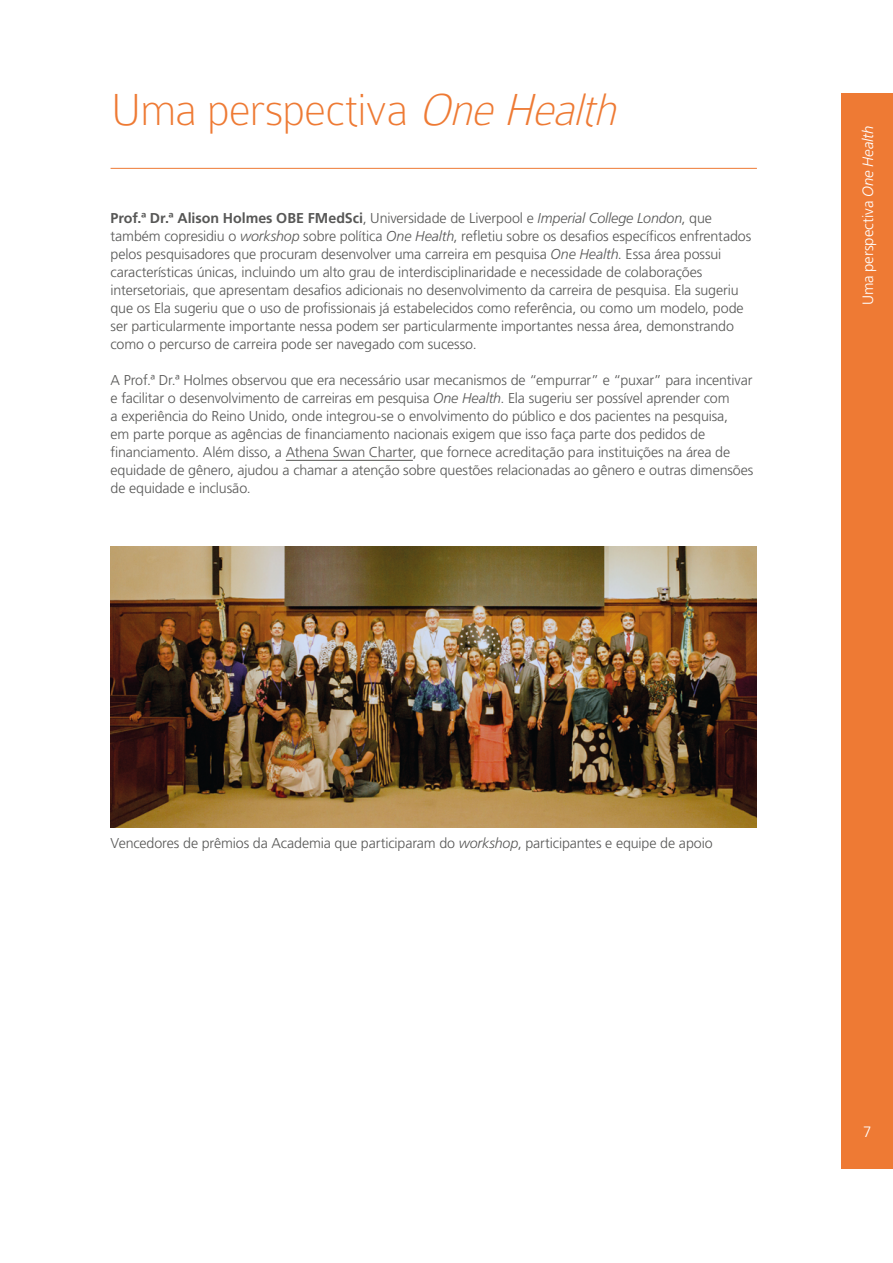
<style>
.page{position:relative;width:893px;height:1263px;background:#fff}
.page>*{position:absolute;margin:0;border:0;box-sizing:border-box;transform-origin:0 0}
.t1{font:100 48px "Colaborate";letter-spacing:-.02em;color:#ee7a34}
.t2{font:300 15px "Frutiger LT Std";letter-spacing:-.01em;color:#fff}
.t3{font:300 14.25px/18px "Frutiger LT Std";letter-spacing:-.01em;color:#575756}
.s1{font-style:italic}
.s2{font-weight:700}
</style>
<div class="page">
<div style="left:842px;top:94px;width:51px;height:1075px;background:#ee7a34"></div>
<hr style="left:286px;top:460px;width:127px;height:1px;background:#575756">
<hr style="left:111px;top:168px;width:646px;height:1px;background:#ee7a34">
<img style="left:111px;top:546px;width:646px;height:281px">
<h1 class="t1" style="left:111px;top:85px;width:519px">Uma perspectiva <span class="s1">OneHealth</span></h1>
<p class="t3" style="left:111px;top:210px;width:642px"><span class="s2">Prof.ª Dr.ª Alison Holmes OBE FMedSci</span>, Universidade de Liverpool e <span class="s1">Imperial College London</span>, que também copresidiu o <span class="s1">workshop</span> sobre política <span class="s1">One Health</span>, refletiu sobre os desafios específicos enfrentados pelos pesquisadores que procuram desenvolver uma carreira em pesquisa <span class="s1">One Health</span>. Essa área possui características únicas, incluindo um alto grau de interdisciplinaridade e necessidade de colaborações intersetoriais, que apresentam desafios adicionais no desenvolvimento da carreira de pesquisa. Ela sugeriu que os Ela sugeriu que o uso de profissionais já estabelecidos como referência, ou como um modelo, pode ser particularmente importante nessa podem ser particularmente importantes nessa área, demonstrando como o percurso de carreira pode ser navegado com sucesso.</p>
<p class="t3" style="left:111px;top:372px;width:644px">A Prof.ª Dr.ª Holmes observou que era necessário usar mecanismos de “empurrar” e “puxar” para incentivar e facilitar o desenvolvimento de carreiras em pesquisa <span class="s1">One Health</span>. Ela sugeriu ser possível aprender com<br>a experiência do Reino Unido, onde integrou-se o envolvimento do público e dos pacientes na pesquisa,<br>em parte porque as agências de financiamento nacionais exigem que isso faça parte dos pedidos de financiamento. Além disso, a Athena Swan Charter, que fornece acreditação para instituições na área de equidade de gênero, ajudou a chamar a atenção sobre questões relacionadas ao gênero e outras dimensões de equidade e inclusão.</p>
<p class="t2" style="left:859px;top:305px;width:181px;rotate:-90deg">Uma perspectiva <span class="s1">One Health</span></p>
<p class="t3" style="left:111px;top:835px;width:604px">Vencedores de prêmios da Academia que participaram do <span class="s1">workshop</span>, participantes e equipe de apoio</p>
<p class="t2" style="left:863px;top:1123px;width:10px">7</p>
</div>
